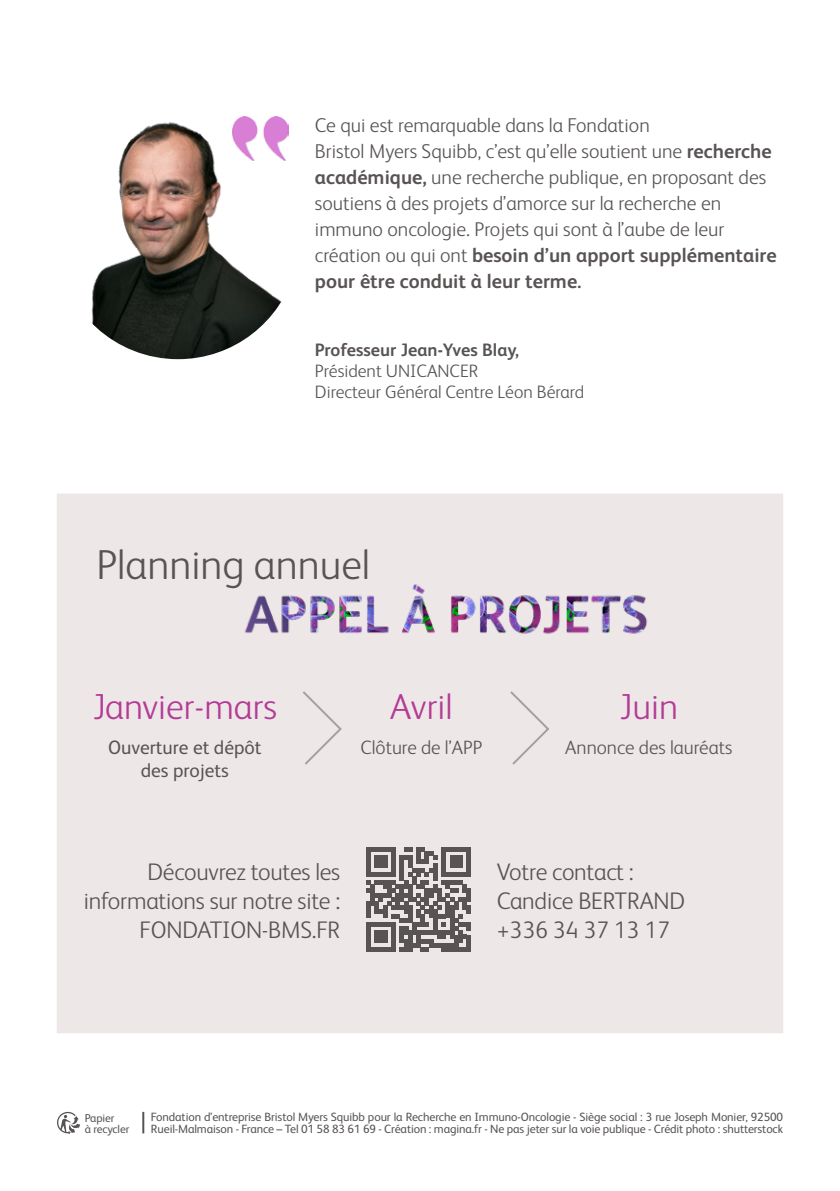
<style>
.page{position:relative;width:840px;height:1191px;background:#fff}
.page>*{position:absolute;margin:0;border:0;box-sizing:border-box;transform-origin:0 0}
.t1{font:300 42px "BMS Humanity Ar";color:#595454}
.t2{font:300 36.2px "BMS Humanity Ar";color:#b33b96}
.CHAPO{font:300 24px/28.8px "BMS Humanity Ar";letter-spacing:-.01em;color:#595454;text-align:right}
.t3{font:300 20px/26px "BMS Humanity Ar";color:#595454}
.t4{font:300 19.4px "BMS Humanity Ar";color:#595454}
.t5{font:19.4px/23.2px "BMS Humanity Ar";color:#595454;text-align:center}
.t6{font:300 18px "BMS Humanity Ar";color:#595454}
.t7{font:700 18px "BMS Humanity Ar";color:#595454}
.CHAPO-2{font:12px/12px "BMS Humanity Ar";letter-spacing:-.01em;color:#595454}
.CHAPO-3{font:11.6px/11.6px "BMS Humanity Ar";letter-spacing:-.01em;color:#595454}
.s1{font-weight:700}
</style>
<div class="page">
<div style="left:57px;top:493px;width:725px;height:540px;background:#eee7e7"></div>
<img style="left:91px;top:122px;width:195px;height:237px">
<img style="left:232px;top:117px;width:57px;height:43px">
<svg style="left:366px;top:847px;width:104px;height:104px"></svg>
<img style="left:244px;top:584px;width:402px;height:50px">
<svg style="left:303px;top:691px;width:39px;height:74px"></svg>
<svg style="left:510px;top:691px;width:39px;height:74px"></svg>
<svg style="left:57px;top:1111px;width:23px;height:23px"></svg>
<hr style="left:142px;top:1111px;width:2px;height:22px;background:#595454">
<p class="t3" style="left:315px;top:114px;width:463px">Ce qui est remarquable dans la Fondation<br>Bristol Myers Squibb, c’est qu’elle soutient une <span class="s1">recherche académique,</span> une recherche publique, en proposant des soutiens à des projets d’amorce sur la recherche en immuno oncologie. Projets qui sont à l’aube de leur création ou qui ont <span class="s1">besoin d’un apport supplémentaire pour être conduit à leur terme.</span></p>
<p class="t7" style="left:315px;top:339px;width:205px">Professeur Jean-Yves Blay,</p>
<p class="t6" style="left:315px;top:359px;width:165px">Président UNICANCER</p>
<p class="t6" style="left:315px;top:380px;width:271px">Directeur Général Centre Léon Bérard</p>
<p class="t1" style="left:96px;top:536px;width:275px">Planning annuel</p>
<p class="t2" style="left:93px;top:683px;width:186px">Janvier-mars</p>
<p class="t5" style="left:108px;top:735px;width:155px">Ouverture et dépôt des projets</p>
<p class="t2" style="left:390px;top:683px;width:64px">Avril</p>
<p class="t4" style="left:360px;top:734px;width:123px">Clôture de l’APP</p>
<p class="t2" style="left:619px;top:683px;width:60px">Juin</p>
<p class="t4" style="left:565px;top:734px;width:168px">Annonce des lauréats</p>
<p class="CHAPO" style="left:84px;top:859px;width:258px">Découvrez toutes les informations sur notre site :<br>FONDATION-BMS.FR</p>
<p class="CHAPO" style="left:496px;top:859px;width:190px;text-align:left">Votre contact :<br>Candice BERTRAND +336 34 37 13 17</p>
<p class="CHAPO-3" style="left:85px;top:1111px;width:46px">Papier<br>à recycler</p>
<p class="CHAPO-2" style="left:151px;top:1111px;width:633px">Fondation d’entreprise Bristol Myers Squibb pour la Recherche en Immuno-Oncologie - Siège social : 3 rue Joseph Monier, 92500<br>Rueil-Malmaison - France – Tel 01 58 83 61 69 - Création : magina.fr - Ne pas jeter sur la voie publique - Crédit photo : shutterstock</p>
</div>
